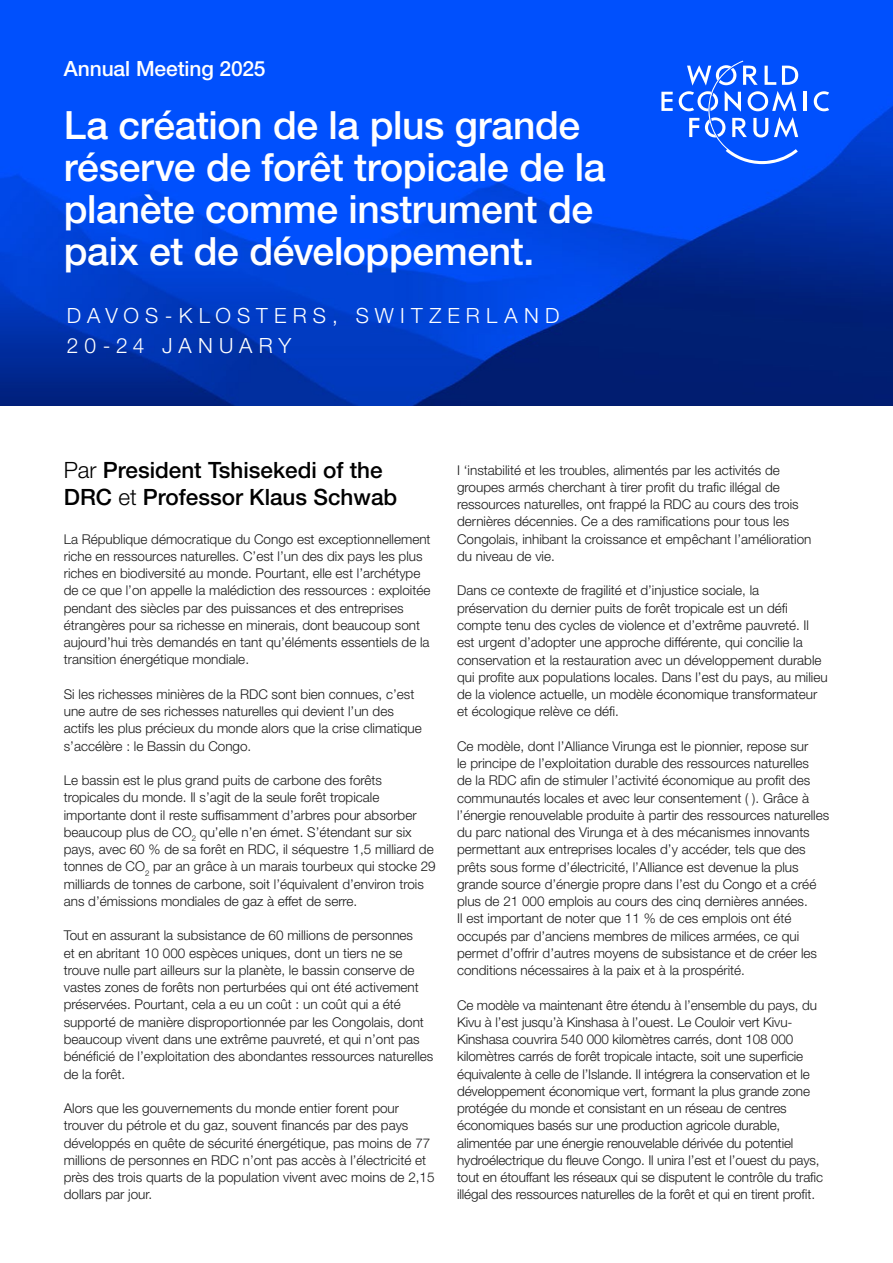
<style>
.page{position:relative;width:893px;height:1263px;background:#fff}
.page>*{position:absolute;margin:0;border:0;box-sizing:border-box;transform-origin:0 0}
.t1{font:500 39px/42px "Helvetica Neue LT Pro";letter-spacing:-.01em;color:#fff}
.t2{font:500 22.5px/27px "Helvetica Neue LT Pro";color:#000}
.t3{font:300 21px/30px "Helvetica Neue LT Pro";letter-spacing:.29em;color:#fff}
.t4{font:500 21px "Helvetica Neue LT Pro";letter-spacing:-.005em;color:#fff}
.t5{font:300 13.5px/17.2px "Helvetica Neue LT Pro";color:#1a1a1a}
.s1{font-weight:300}
</style>
<div class="page">
<img style="left:0;top:0;width:893px;height:406px">
<svg style="left:661px;top:92px;width:12px;height:19px"></svg>
<hr style="left:803px;top:92px;width:3px;height:19px;background:#fff">
<svg style="left:814px;top:91px;width:15px;height:20px"></svg>
<svg style="left:679px;top:61px;width:119px;height:103px;background:#3473fd"></svg>
<h3 class="t4" style="left:64px;top:55px;width:203px">Annual Meeting 2025</h3>
<h1 class="t1" style="left:64px;top:104px;width:543px">La création de la plus grande réserve de forêt tropicale de la planète comme instrument de paix et de développement.</h1>
<h3 class="t3" style="left:67px;top:300px;width:494px">DAVOS-KLOSTERS, SWITZERLAND<br>20-24 JANUARY</h3>
<h2 class="t2" style="left:64px;top:456px;width:335px"><span class="s1">Par</span> President Tshisekedi of the<br>DRC <span class="s1">et</span> Professor Klaus Schwab</h2>
<p class="t5" style="left:64px;top:530px;width:368px">La République démocratique du Congo est exceptionnellement riche en ressources naturelles. C’est l’un des dix pays les plus riches en biodiversité au monde. Pourtant, elle est l’archétype de ce que l’on appelle la malédiction des ressources : exploitée pendant des siècles par des puissances et des entreprises étrangères pour sa richesse en minerais, dont beaucoup sont aujourd’hui très demandés en tant qu’éléments essentiels de la transition énergétique mondiale.</p>
<p class="t5" style="left:64px;top:685px;width:360px">Si les richesses minières de la RDC sont bien connues, c’est une autre de ses richesses naturelles qui devient l’un des actifs les plus précieux du monde alors que la crise climatique s’accélère : le Bassin du Congo.</p>
<p class="t5" style="left:64px;top:771px;width:373px">Le bassin est le plus grand puits de carbone des forêts tropicales du monde. Il s’agit de la seule forêt tropicale importante dont il reste suffisamment d’arbres pour absorber beaucoup plus de CO<sub>2</sub> qu’elle n’en émet. S’étendant sur six pays, avec 60 % de sa forêt en RDC, il séquestre 1,5 milliard de tonnes de CO<sub>2</sub> par an grâce à un marais tourbeux qui stocke 29 milliards de tonnes de carbone, soit l’équivalent d’environ trois ans d’émissions mondiales de gaz à effet de serre.</p>
<p class="t5" style="left:64px;top:927px;width:371px">Tout en assurant la subsistance de 60 millions de personnes<br>et en abritant 10 000 espèces uniques, dont un tiers ne se trouve nulle part ailleurs sur la planète, le bassin conserve de vastes zones de forêts non perturbées qui ont été activement préservées. Pourtant, cela a eu un coût : un coût qui a été supporté de manière disproportionnée par les Congolais, dont beaucoup vivent dans une extrême pauvreté, et qui n’ont pas bénéficié de l’exploitation des abondantes ressources naturelles de la forêt.</p>
<p class="t5" style="left:64px;top:1099px;width:372px">Alors que les gouvernements du monde entier forent pour trouver du pétrole et du gaz, souvent financés par des pays développés en quête de sécurité énergétique, pas moins de 77 millions de personnes en RDC n’ont pas accès à l’électricité et près des trois quarts de la population vivent avec moins de 2,15 dollars par jour.</p>
<p class="t5" style="left:457px;top:461px;width:356px">I ‘instabilité et les troubles, alimentés par les activités de groupes armés cherchant à tirer profit du trafic illégal de ressources naturelles, ont frappé la RDC au cours des trois dernières décennies. Ce a des ramifications pour tous les Congolais, inhibant la croissance et empêchant l’amélioration du niveau de vie.</p>
<p class="t5" style="left:457px;top:582px;width:372px">Dans ce contexte de fragilité et d’injustice sociale, la préservation du dernier puits de forêt tropicale est un défi compte tenu des cycles de violence et d’extrême pauvreté. Il est urgent d’adopter une approche différente, qui concilie la conservation et la restauration avec un développement durable qui profite aux populations locales. Dans l’est du pays, au milieu de la violence actuelle, un modèle économique transformateur et écologique relève ce défi.</p>
<p class="t5" style="left:457px;top:737px;width:374px">Ce modèle, dont l’Alliance Virunga est le pionnier, repose sur<br>le principe de l’exploitation durable des ressources naturelles<br>de la RDC afin de stimuler l’activité économique au profit des communautés locales et avec leur consentement ( ). Grâce à l’énergie renouvelable produite à partir des ressources naturelles du parc national des Virunga et à des mécanismes innovants permettant aux entreprises locales d’y accéder, tels que des prêts sous forme d’électricité, l’Alliance est devenue la plus grande source d’énergie propre dans l’est du Congo et a créé plus de 21 000 emplois au cours des cinq dernières années.<br>Il est important de noter que 11 % de ces emplois ont été occupés par d’anciens membres de milices armées, ce qui permet d’offrir d’autres moyens de subsistance et de créer les conditions nécessaires à la paix et à la prospérité.</p>
<p class="t5" style="left:457px;top:996px;width:367px">Ce modèle va maintenant être étendu à l’ensemble du pays, du Kivu à l’est jusqu’à Kinshasa à l’ouest. Le Couloir vert Kivu-Kinshasa couvrira 540 000 kilomètres carrés, dont 108 000 kilomètres carrés de forêt tropicale intacte, soit une superficie équivalente à celle de l’Islande. Il intégrera la conservation et le développement économique vert, formant la plus grande zone protégée du monde et consistant en un réseau de centres économiques basés sur une production agricole durable, alimentée par une énergie renouvelable dérivée du potentiel hydroélectrique du fleuve Congo. Il unira l’est et l’ouest du pays, tout en étouffant les réseaux qui se disputent le contrôle du trafic illégal des ressources naturelles de la forêt et qui en tirent profit.</p>
</div>
